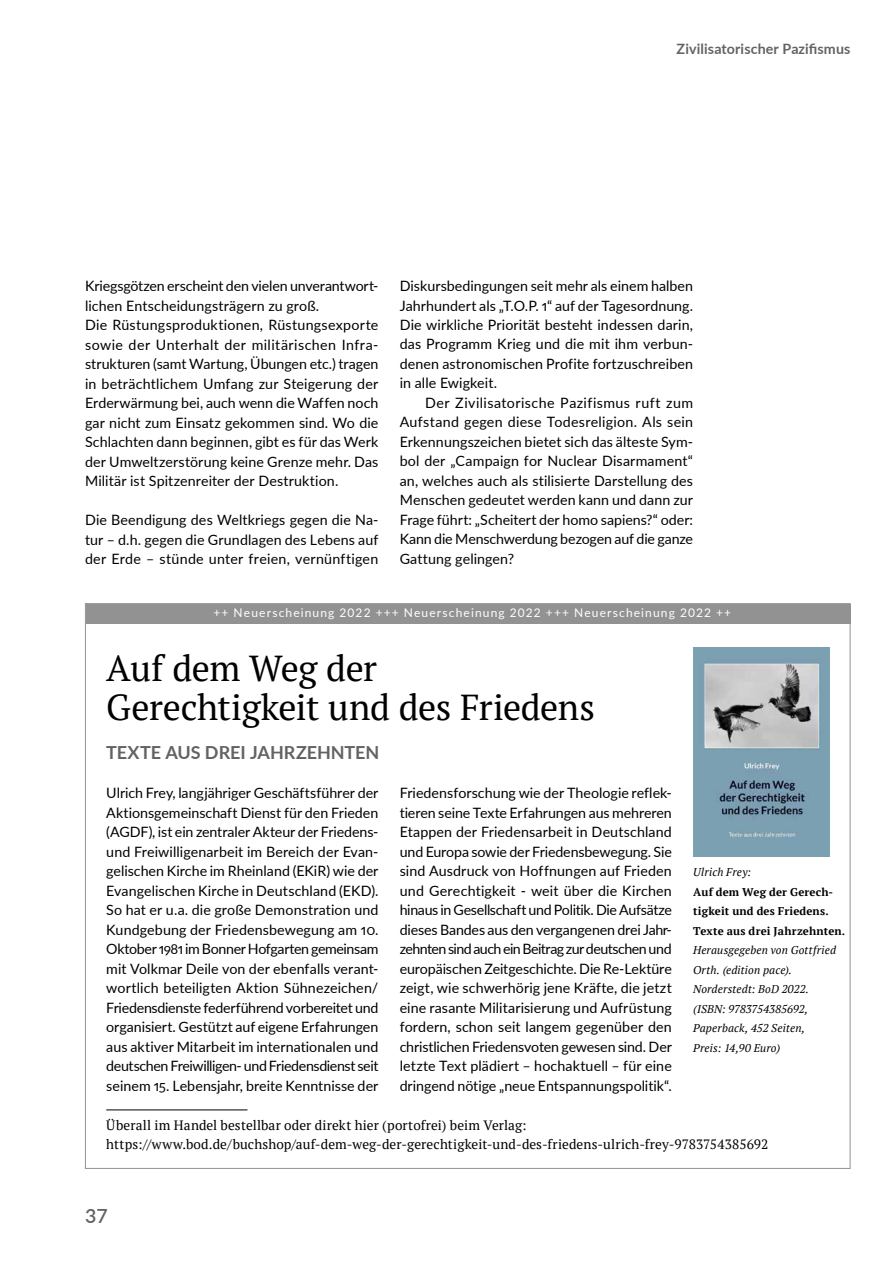
<style>
.page{position:relative;width:893px;height:1263px;background:#fff}
.page>*{position:absolute;margin:0;border:0;box-sizing:border-box;transform-origin:0 0}
.t1{font:36px/39px "PT Serif";letter-spacing:-.015em;color:#000}
.t2{font:600 19.5px "Lato";color:#646363}
.t3{font:700 18px "Lato";letter-spacing:-.005em;color:#646363}
.t4{font:14.25px/19.5px "Lato";letter-spacing:.005em;color:#000;text-align:justify}
.t5{font:700 14.25px "Lato";letter-spacing:.01em;color:#646363}
.t6{font:13.5px/19.5px "PT Serif";letter-spacing:.01em;color:#000}
.t7{font:12px "Lato";letter-spacing:.095em;color:#fff}
.t8{font:italic 11.25px/19.5px "PT Serif";letter-spacing:.015em;color:#000}
.t9{font:700 11.25px/19.5px "PT Serif";letter-spacing:.01em;color:#000}
</style>
<div class="page">
<div style="left:86px;top:604px;width:764px;height:19px;background:#929292"></div>
<img style="left:693px;top:647px;width:136px;height:210px">
<hr style="left:106px;top:1109px;width:141px;height:1px;background:#000">
<p class="t5" style="left:677px;top:38px;width:175px">Zivilisatorischer Pazifismus</p>
<p class="t4" style="left:85px;top:276px;width:295px;text-align:left">Kriegsgötzen erscheint den vielen unverantwort&shy;lichen Entscheidungsträgern zu groß.<br>Die Rüstungsproduktionen, Rüstungsexporte sowie der Unterhalt der militärischen Infra&shy;strukturen (samt Wartung, Übungen etc.) tragen in beträchtlichem Umfang zur Steigerung der Erderwärmung bei, auch wenn die Waffen noch gar nicht zum Einsatz gekommen sind. Wo die Schlachten dann beginnen, gibt es für das Werk der Umweltzerstörung keine Grenze mehr. Das Militär ist Spitzenreiter der Destruktion.</p>
<p class="t4" style="left:85px;top:509px;width:295px">Die Beendigung des Weltkriegs gegen die Na&shy;tur – d.h. gegen die Grundlagen des Lebens auf der Erde – stünde unter freien, vernünftigen</p>
<p class="t4" style="left:400px;top:275px;width:295px">Diskursbedingungen seit mehr als einem halben Jahrhundert als „T.O.P. 1“ auf der Tagesordnung.<br>Die wirkliche Priorität besteht indessen darin, das Programm Krieg und die mit ihm verbun&shy;denen astronomischen Profite fortzuschreiben in alle Ewigkeit.</p>
<p class="t4" style="left:400px;top:392px;width:295px;text-indent:26px">Der Zivilisatorische Pazifismus ruft zum Aufstand gegen diese Todesreligion. Als sein Erkennungszeichen bietet sich das älteste Sym&shy;bol der „Campaign for Nuclear Disarmament“ an, welches auch als stilisierte Darstellung des Menschen gedeutet werden kann und dann zur Frage führt: „Scheitert der homo sapiens?“ oder:<br>Kann die Menschwerdung bezogen auf die ganze Gattung gelingen?</p>
<p class="t7" style="left:214px;top:604px;width:519px">++ Neuerscheinung 2022 +++ Neuerscheinung 2022 +++ Neuerscheinung 2022 ++</p>
<h1 class="t1" style="left:106px;top:648px;width:490px">Auf dem Weg der<br>Gerechtigkeit und des Friedens</h1>
<p class="t3" style="left:106px;top:739px;width:274px">TEXTE AUS DREI JAHRZEHNTEN</p>
<p class="t4" style="left:106px;top:783px;width:274px">Ulrich Frey, langjähriger Geschäftsführer der Aktionsgemeinschaft Dienst für den Frieden (AGDF), ist ein zentraler Akteur der Friedens&shy;und Freiwilligenarbeit im Bereich der Evan&shy;gelischen Kirche im Rheinland (EKiR) wie der Evangelischen Kirche in Deutschland (EKD).<br>So hat er u.a. die große Demonstration und Kundgebung der Friedensbewegung am 10.<br>Oktober 1981 im Bonner Hofgarten gemeinsam mit Volkmar Deile von der ebenfalls verant&shy;wortlich beteiligten Aktion Sühnezeichen/ Friedensdienste federführend vorbereitet und organisiert. Gestützt auf eigene Erfahrungen aus aktiver Mitarbeit im internationalen und deutschen Freiwilligen- und Friedensdienst seit seinem 15. Lebensjahr, breite Kenntnisse der</p>
<p class="t4" style="left:400px;top:783px;width:274px">Friedensforschung wie der Theologie reflek&shy;tieren seine Texte Erfahrungen aus mehreren Etappen der Friedensarbeit in Deutschland und Europa sowie der Friedensbewegung. Sie sind Ausdruck von Hoffnungen auf Frieden und Gerechtigkeit - weit über die Kirchen hinaus in Gesellschaft und Politik. Die Aufsätze dieses Bandes aus den vergangenen drei Jahr&shy;zehnten sind auch ein Beitrag zur deutschen und europäischen Zeitgeschichte. Die Re-Lektüre zeigt, wie schwerhörig jene Kräfte, die jetzt eine rasante Militarisierung und Aufrüstung fordern, schon seit langem gegenüber den christlichen Friedensvoten gewesen sind. Der letzte Text plädiert – hochaktuell – für eine dringend nötige „neue Entspannungspolitik“.</p>
<p class="t6" style="left:106px;top:1115px;width:663px">Überall im Handel bestellbar oder direkt hier (portofrei) beim Verlag: https://www.bod.de/buchshop/auf-dem-weg-der-gerechtigkeit-und-des-friedens-ulrich-frey-9783754385692</p>
<p class="t8" style="left:693px;top:862px;width:60px">Ulrich Frey:</p>
<p class="t9" style="left:693px;top:882px;width:154px">Auf dem Weg der Gerech&shy;tigkeit und des Friedens.<br>Texte aus drei Jahrzehnten.</p>
<p class="t8" style="left:693px;top:940px;width:144px">Herausgegeben von Gottfried<br>Orth. (edition pace).<br>Norderstedt: BoD 2022. (ISBN: 9783754385692,<br>Paperback, 452 Seiten,<br>Preis: 14,90 Euro)</p>
<h2 class="t2" style="left:85px;top:1202px;width:24px">37</h2>
</div>
